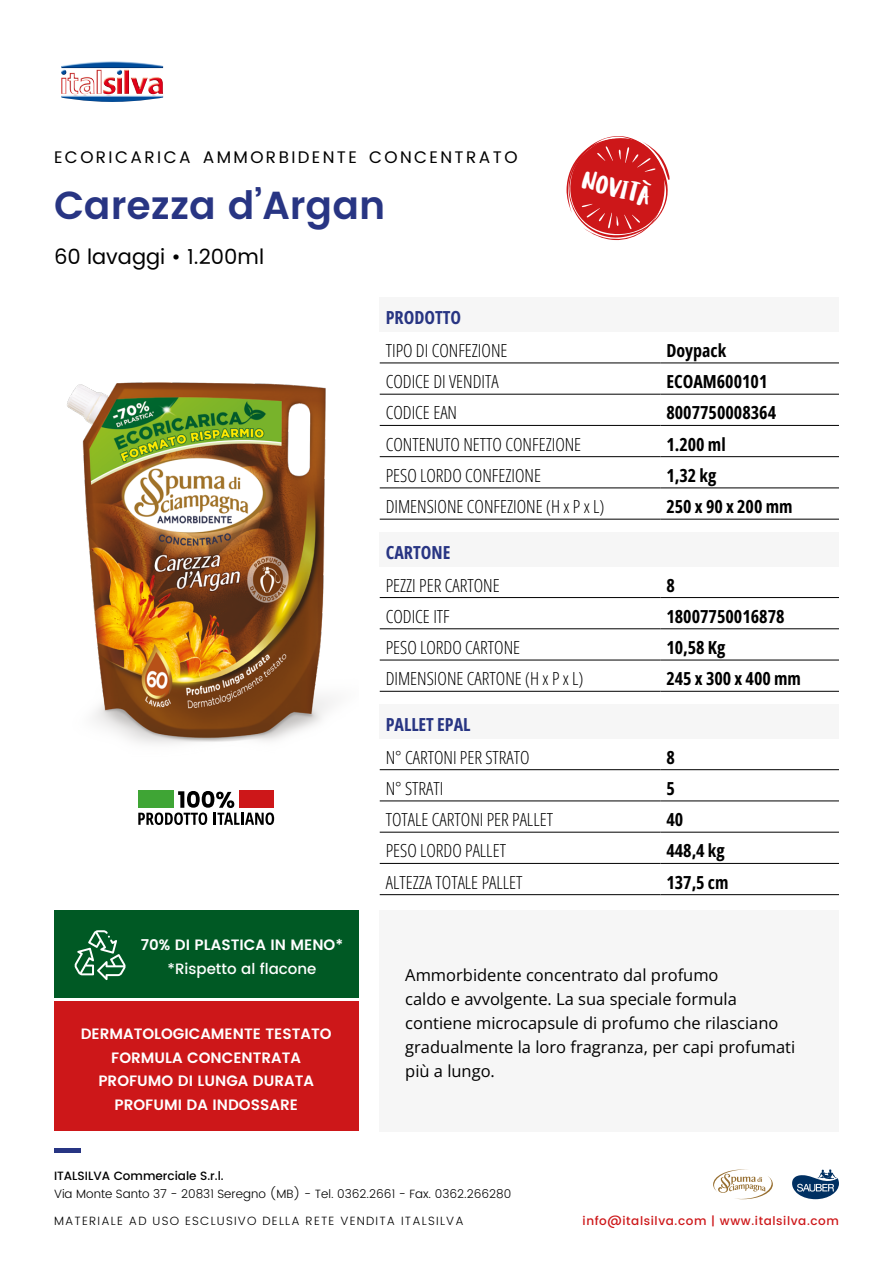
<style>
.page{position:relative;width:893px;height:1263px;background:#fff}
.page>*{position:absolute;margin:0;border:0;box-sizing:border-box;transform-origin:0 0}
.t1{font:600 39px "Poppins";color:#283583}
.t2{font:26.4px "Ludicrous";color:#fff}
.t3{font:21px "Poppins";color:#000}
.t4{font:18px "Open Sans";color:#000}
.t5{font:18px "Open Sans";color:#283583}
.t6{font:16.8px "Poppins";letter-spacing:.145em;color:#000}
.t7{font:16.5px/24px "Open Sans";color:#000}
.t8{font:600 15px/23.5px "Poppins";color:#fff;text-align:center}
.t9{font:500 15px "Poppins";color:#fff}
.t10{font:300 12px "Poppins";color:#000}
.t11{font:300 12px "Poppins";letter-spacing:.1em;color:#000}
.t12{font:500 12px "Poppins";letter-spacing:.05em;color:#cd1719}
.t13{font:500 12px "Poppins";color:#000}
</style>
<div class="page">
<hr style="left:54px;top:1148px;width:26px;height:4px;background:#283583">
<img style="left:61px;top:61px;width:102px;height:41px">
<svg style="left:792px;top:1169px;width:47px;height:30px"></svg>
<svg style="left:713px;top:1169px;width:60px;height:31px"></svg>
<div style="left:380px;top:910px;width:459px;height:221px;background:#f6f6f6"></div>
<div style="left:380px;top:704px;width:459px;height:34px;background:#f6f6f6"></div>
<hr style="left:380px;top:769px;width:280px;height:1px;background:#000">
<hr style="left:660px;top:769px;width:179px;height:1px;background:#000">
<hr style="left:380px;top:801px;width:280px;height:1px;background:#000">
<hr style="left:660px;top:801px;width:179px;height:1px;background:#000">
<hr style="left:380px;top:832px;width:280px;height:1px;background:#000">
<hr style="left:660px;top:832px;width:179px;height:1px;background:#000">
<hr style="left:380px;top:863px;width:280px;height:1px;background:#000">
<hr style="left:660px;top:863px;width:179px;height:1px;background:#000">
<hr style="left:380px;top:894px;width:280px;height:1px;background:#000">
<hr style="left:660px;top:894px;width:179px;height:1px;background:#000">
<div style="left:380px;top:532px;width:459px;height:34px;background:#f6f6f6"></div>
<hr style="left:380px;top:597px;width:280px;height:1px;background:#000">
<hr style="left:660px;top:597px;width:179px;height:1px;background:#000">
<hr style="left:380px;top:628px;width:280px;height:1px;background:#000">
<hr style="left:660px;top:628px;width:179px;height:1px;background:#000">
<hr style="left:380px;top:660px;width:280px;height:1px;background:#000">
<hr style="left:660px;top:660px;width:179px;height:1px;background:#000">
<hr style="left:380px;top:691px;width:280px;height:1px;background:#000">
<hr style="left:660px;top:691px;width:179px;height:1px;background:#000">
<div style="left:380px;top:298px;width:459px;height:34px;background:#f6f6f6"></div>
<hr style="left:380px;top:363px;width:280px;height:1px;background:#000">
<hr style="left:660px;top:363px;width:179px;height:1px;background:#000">
<hr style="left:380px;top:394px;width:280px;height:1px;background:#000">
<hr style="left:660px;top:394px;width:179px;height:1px;background:#000">
<hr style="left:380px;top:425px;width:280px;height:1px;background:#000">
<hr style="left:660px;top:425px;width:179px;height:1px;background:#000">
<hr style="left:380px;top:456px;width:280px;height:1px;background:#000">
<hr style="left:660px;top:456px;width:179px;height:1px;background:#000">
<hr style="left:380px;top:488px;width:280px;height:1px;background:#000">
<hr style="left:660px;top:488px;width:179px;height:1px;background:#000">
<hr style="left:380px;top:519px;width:280px;height:1px;background:#000">
<hr style="left:660px;top:519px;width:179px;height:1px;background:#000">
<img style="left:67px;top:382px;width:266px;height:362px">
<div style="left:54px;top:1001px;width:304px;height:130px;background:#cd1719"></div>
<div style="left:54px;top:910px;width:304px;height:87px;background:#005924"></div>
<svg style="left:74px;top:930px;width:52px;height:50px"></svg>
<svg style="left:566px;top:136px;width:104px;height:104px"></svg>
<svg style="left:138px;top:791px;width:136px;height:34px"></svg>
<p class="t6" style="left:54px;top:145px;width:465px">ECORICARICA AMMORBIDENTE CONCENTRATO</p>
<h1 class="t1" style="left:54px;top:176px;width:333px">Carezza d’Argan</h1>
<p class="t3" style="left:54px;top:241px;width:212px">60 lavaggi • 1.200ml</p>
<h2 class="t2" style="left:587px;top:163px;width:73px;rotate:15deg">NOVITÀ</h2>
<p class="t5" style="left:386px;top:305px;width:77px">PRODOTTO</p>
<p class="t4" style="left:386px;top:338px;width:123px">TIPO DI CONFEZIONE</p>
<p class="t4" style="left:666px;top:338px;width:61px">Doypack</p>
<p class="t4" style="left:386px;top:369px;width:114px">CODICE DI VENDITA</p>
<p class="t4" style="left:666px;top:369px;width:103px">ECOAM600101</p>
<p class="t4" style="left:386px;top:401px;width:73px">CODICE EAN</p>
<p class="t4" style="left:666px;top:401px;width:111px">8007750008364</p>
<p class="t4" style="left:386px;top:432px;width:197px">CONTENUTO NETTO CONFEZIONE</p>
<p class="t4" style="left:666px;top:432px;width:61px">1.200 ml</p>
<p class="t4" style="left:386px;top:463px;width:157px">PESO LORDO CONFEZIONE</p>
<p class="t4" style="left:666px;top:463px;width:51px">1,32 kg</p>
<p class="t4" style="left:386px;top:494px;width:220px">DIMENSIONE CONFEZIONE (H x P x L)</p>
<p class="t4" style="left:666px;top:494px;width:128px">250 x 90 x 200 mm</p>
<p class="t5" style="left:386px;top:540px;width:66px">CARTONE</p>
<p class="t4" style="left:386px;top:573px;width:115px">PEZZI PER CARTONE</p>
<p class="t4" style="left:666px;top:573px;width:10px">8</p>
<p class="t4" style="left:386px;top:604px;width:66px">CODICE ITF</p>
<p class="t4" style="left:666px;top:604px;width:120px">18007750016878</p>
<p class="t4" style="left:386px;top:635px;width:136px">PESO LORDO CARTONE</p>
<p class="t4" style="left:666px;top:635px;width:61px">10,58 Kg</p>
<p class="t4" style="left:386px;top:666px;width:199px">DIMENSIONE CARTONE (H x P x L)</p>
<p class="t4" style="left:666px;top:666px;width:136px">245 x 300 x 400 mm</p>
<p class="t8" style="left:141px;top:934px;width:204px">70% DI PLASTICA IN MENO*</p>
<p class="t9" style="left:168px;top:957px;width:150px">*Rispetto al flacone</p>
<p class="t8" style="left:81px;top:1023px;width:253px">DERMATOLOGICAMENTE TESTATO<br>FORMULA CONCENTRATA<br>PROFUMO DI LUNGA DURATA<br>PROFUMI DA INDOSSARE</p>
<p class="t5" style="left:386px;top:712px;width:86px">PALLET EPAL</p>
<p class="t4" style="left:386px;top:745px;width:145px">N° CARTONI PER STRATO</p>
<p class="t4" style="left:666px;top:745px;width:10px">8</p>
<p class="t4" style="left:386px;top:776px;width:59px">N° STRATI</p>
<p class="t4" style="left:666px;top:776px;width:10px">5</p>
<p class="t4" style="left:386px;top:807px;width:169px">TOTALE CARTONI PER PALLET</p>
<p class="t4" style="left:666px;top:807px;width:18px">40</p>
<p class="t4" style="left:386px;top:838px;width:122px">PESO LORDO PALLET</p>
<p class="t4" style="left:666px;top:838px;width:60px">448,4 kg</p>
<p class="t4" style="left:386px;top:870px;width:138px">ALTEZZA TOTALE PALLET</p>
<p class="t4" style="left:666px;top:870px;width:64px">137,5 cm</p>
<p class="t7" style="left:405px;top:963px;width:392px">Ammorbidente concentrato dal profumo<br>caldo e avvolgente. La sua speciale formula contiene microcapsule di profumo che rilasciano gradualmente la loro fragranza, per capi profumati più a lungo.</p>
<p class="t13" style="left:54px;top:1167px;width:171px">ITALSILVA Commerciale S.r.l.</p>
<p class="t10" style="left:54px;top:1185px;width:459px">Via Monte Santo 37 - 20831 Seregno (MB) - Tel. 0362.2661 - Fax. 0362.266280</p>
<p class="t11" style="left:54px;top:1212px;width:411px">MATERIALE AD USO ESCLUSIVO DELLA RETE VENDITA ITALSILVA</p>
<p class="t12" style="left:583px;top:1212px;width:258px">info@italsilva.com | www.italsilva.com</p>
</div>
